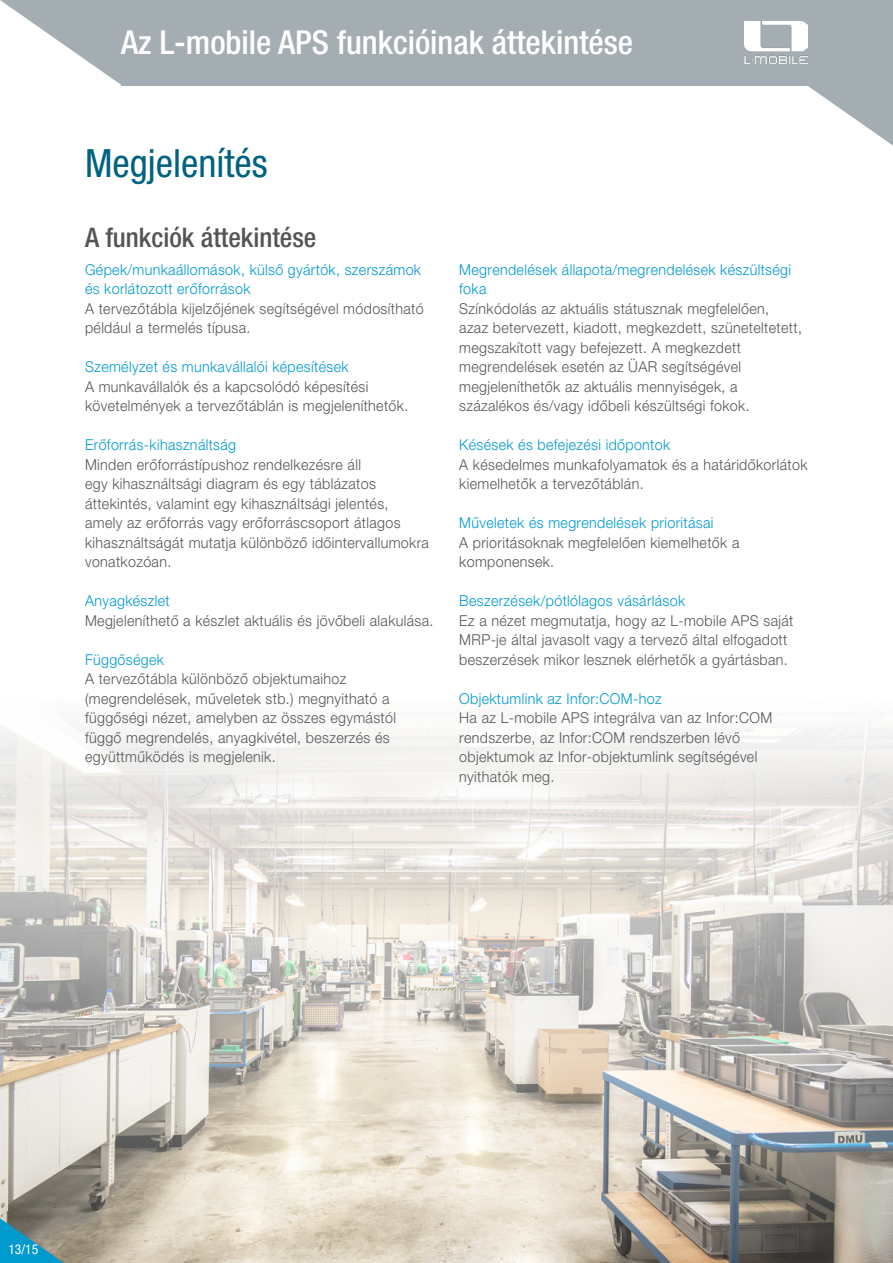
<style>
.page{position:relative;width:893px;height:1263px;background:#fff}
.page>*{position:absolute;margin:0;border:0;box-sizing:border-box;transform-origin:0 0}
.t1{font:condensed 39px "Helvetica Neue LT Pro";color:#006180}
.t2{font:500 condensed 33px "Helvetica Neue LT Pro";color:#fff}
.t3{font:500 condensed 27px "Helvetica Neue LT Pro";color:#545656}
.t4{font:300 15px/19.5px "Helvetica Neue LT Pro";letter-spacing:.025em;color:#545656;scale:.95 1}
.t5{font:300 15px/19.5px "Helvetica Neue LT Pro";letter-spacing:.025em;color:#0099d0;scale:.95 1}
.t6{font:condensed 13.5px "Helvetica Neue LT Pro";letter-spacing:-.07em;color:#fff}
</style>
<div class="page">
<svg style="left:0;top:725px;width:893px;height:538px"></svg>
<svg style="left:0;top:1216px;width:64px;height:47px;background:#488d9e"></svg>
<svg style="left:0;top:0;width:121px;height:85px"></svg>
<div style="left:121px;top:0;width:772px;height:85px;background:#a4adb2"></div>
<img style="left:744px;top:21px;width:54px;height:43px">
<svg style="left:798px;top:21px;width:95px;height:125px"></svg>
<h2 class="t2" style="left:121px;top:23px;width:513px">Az L-mobile APS funkcióinak áttekintése</h2>
<h1 class="t1" style="left:85px;top:140px;width:184px">Megjelenítés</h1>
<h3 class="t3" style="left:85px;top:221px;width:233px">A funkciók áttekintése</h3>
<p class="t5" style="left:85px;top:259px;width:355px">Gépek/munkaállomások, külső gyártók, szerszámok és korlátozott erőforrások</p>
<p class="t4" style="left:85px;top:298px;width:358px">A tervezőtábla kijelzőjének segítségével módosítható például a termelés típusa.</p>
<p class="t5" style="left:85px;top:357px;width:279px">Személyzet és munkavállalói képesítések</p>
<p class="t4" style="left:85px;top:376px;width:342px">A munkavállalók és a kapcsolódó képesítési követelmények a tervezőtáblán is megjeleníthetők.</p>
<p class="t5" style="left:85px;top:435px;width:161px">Erőforrás-kihasználtság</p>
<p class="t4" style="left:85px;top:454px;width:363px">Minden erőforrástípushoz rendelkezésre áll<br>egy kihasználtsági diagram és egy táblázatos áttekintés, valamint egy kihasználtsági jelentés, amely az erőforrás vagy erőforráscsoport átlagos kihasználtságát mutatja különböző időintervallumokra vonatkozóan.</p>
<p class="t5" style="left:85px;top:591px;width:91px">Anyagkészlet</p>
<p class="t4" style="left:85px;top:610px;width:368px">Megjeleníthető a készlet aktuális és jövőbeli alakulása.</p>
<p class="t5" style="left:85px;top:649px;width:85px">Függőségek</p>
<p class="t4" style="left:85px;top:669px;width:329px">A tervezőtábla különböző objektumaihoz (megrendelések, műveletek stb.) megnyitható a függőségi nézet, amelyben az összes egymástól függő megrendelés, anyagkivétel, beszerzés és együttműködés is megjelenik.</p>
<p class="t5" style="left:459px;top:259px;width:351px">Megrendelések állapota/megrendelések készültségi foka</p>
<p class="t4" style="left:459px;top:298px;width:362px">Színkódolás az aktuális státusznak megfelelően,<br>azaz betervezett, kiadott, megkezdett, szüneteltetett, megszakított vagy befejezett. A megkezdett megrendelések esetén az ÜAR segítségével megjeleníthetők az aktuális mennyiségek, a százalékos és/vagy időbeli készültségi fokok.</p>
<p class="t5" style="left:459px;top:435px;width:224px">Késések és befejezési időpontok</p>
<p class="t4" style="left:459px;top:454px;width:368px">A késedelmes munkafolyamatok és a határidőkorlátok kiemelhetők a tervezőtáblán.</p>
<p class="t5" style="left:459px;top:513px;width:269px">Műveletek és megrendelések prioritásai</p>
<p class="t4" style="left:459px;top:532px;width:296px">A prioritásoknak megfelelően kiemelhetők a komponensek.</p>
<p class="t5" style="left:459px;top:591px;width:239px">Beszerzések/pótlólagos vásárlások</p>
<p class="t4" style="left:459px;top:610px;width:353px">Ez a nézet megmutatja, hogy az L-mobile APS saját<br>MRP-je által javasolt vagy a tervező által elfogadott beszerzések mikor lesznek elérhetők a gyártásban.</p>
<p class="t5" style="left:459px;top:688px;width:215px">Objektumlink az Infor:COM-hoz</p>
<p class="t4" style="left:459px;top:708px;width:331px">Ha az L-mobile APS integrálva van az Infor:COM rendszerbe, az Infor:COM rendszerben lévő objektumok az Infor-objektumlink segítségével nyithatók meg.</p>
<p class="t6" style="left:6px;top:1242px;width:24px">13/15</p>
<p class="t6" style="left:9px;top:1242px;width:31px">13/15</p>
</div>
